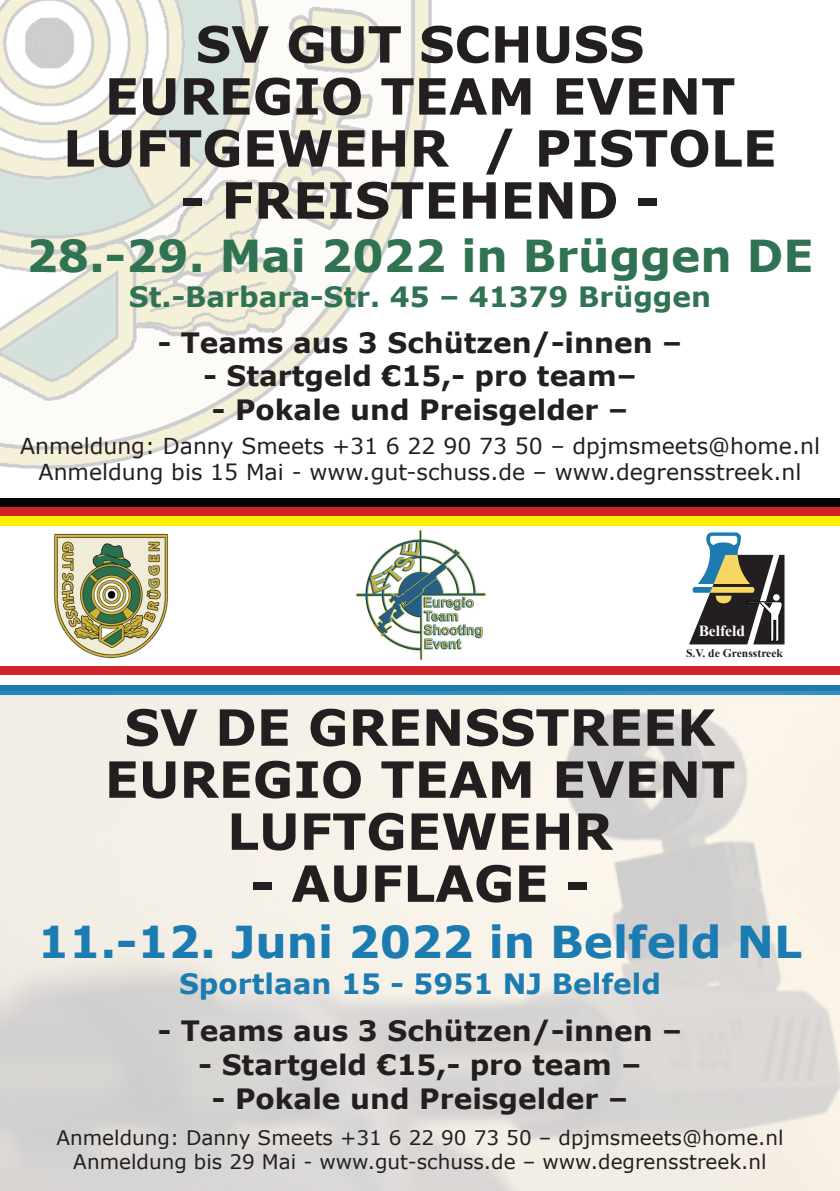
<style>
.page{position:relative;width:840px;height:1191px;background:#fff}
.page>*{position:absolute;margin:0;border:0;box-sizing:border-box;transform-origin:0 0}
.t1{font:700 50px "Verdana";color:#231f20}
.t2{font:700 44px "Verdana";color:#1c7cb1}
.t3{font:700 44px "Verdana";color:#307352}
.t4{font:700 28px "Verdana";color:#231f20}
.t5{font:700 28px "Verdana";color:#307352}
.t6{font:700 28px "Verdana";color:#1c7cb1}
.t7{font:22px "Verdana";color:#231f20}
.t8{font:20px "Verdana";color:#231f20}
.t9{font:700 15.4px "Times New Roman";color:#fff}
.t10{font:700 11.6px "Times New Roman";color:#231f20}
</style>
<div class="page">
<svg style="left:689px;top:532px;width:96px;height:112px"></svg>
<img style="left:54px;top:533px;width:115px;height:126px">
<img style="left:355px;top:529px;width:132px;height:132px">
<div style="left:0;top:498px;width:839px;height:9px;background:#000"></div>
<div style="left:0;top:507px;width:839px;height:9px;background:#d1232a"></div>
<div style="left:0;top:516px;width:839px;height:9px;background:#fff101"></div>
<div style="left:0;top:666px;width:839px;height:9px;background:#d1232a"></div>
<svg style="left:0;top:685px;width:839px;height:7px;background:#1e7eb3"></svg>
<img style="left:0;top:692px;width:839px;height:499px">
<img style="left:0;top:0;width:432px;height:470px">
<p class="t1" style="left:195px;top:9px;width:450px">SV GUT SCHUSS</p>
<p class="t1" style="left:105px;top:61px;width:631px">EUREGIO TEAM EVENT</p>
<p class="t1" style="left:63px;top:113px;width:715px">LUFTGEWEHR / PISTOLE</p>
<p class="t1" style="left:180px;top:165px;width:480px">- FREISTEHEND -</p>
<p class="t3" style="left:26px;top:225px;width:788px">28.-29. Mai 2022 in Brüggen DE</p>
<p class="t5" style="left:129px;top:277px;width:583px">St.-Barbara-Str. 45 – 41379 Brüggen</p>
<p class="t4" style="left:158px;top:323px;width:525px">- Teams aus 3 Schützen/-innen –</p>
<p class="t4" style="left:203px;top:356px;width:434px">- Startgeld €15,- pro team–</p>
<p class="t4" style="left:212px;top:390px;width:417px">- Pokale und Preisgelder –</p>
<p class="t7" style="left:20px;top:430px;width:801px">Anmeldung: Danny Smeets +31 6 22 90 73 50 – dpjmsmeets@home.nl</p>
<p class="t7" style="left:39px;top:457px;width:763px">Anmeldung bis 15 Mai - www.gut-schuss.de – www.degrensstreek.nl</p>
<p class="t9" style="left:698px;top:620px;width:48px">Belfeld</p>
<p class="t10" style="left:685px;top:645px;width:98px">S.V. de Grensstreek</p>
<p class="t1" style="left:124px;top:692px;width:592px">SV DE GRENSSTREEK</p>
<p class="t1" style="left:105px;top:744px;width:631px">EUREGIO TEAM EVENT</p>
<p class="t1" style="left:227px;top:796px;width:387px">LUFTGEWEHR</p>
<p class="t1" style="left:250px;top:848px;width:341px">- AUFLAGE -</p>
<p class="t2" style="left:38px;top:910px;width:765px">11.-12. Juni 2022 in Belfeld NL</p>
<p class="t6" style="left:179px;top:963px;width:483px">Sportlaan 15 - 5951 NJ Belfeld</p>
<p class="t4" style="left:158px;top:1011px;width:525px">- Teams aus 3 Schützen/-innen –</p>
<p class="t4" style="left:198px;top:1045px;width:444px">- Startgeld €15,- pro team –</p>
<p class="t4" style="left:212px;top:1078px;width:417px">- Pokale und Preisgelder –</p>
<p class="t8" style="left:56px;top:1124px;width:728px">Anmeldung: Danny Smeets +31 6 22 90 73 50 – dpjmsmeets@home.nl</p>
<p class="t8" style="left:73px;top:1148px;width:694px">Anmeldung bis 29 Mai - www.gut-schuss.de – www.degrensstreek.nl</p>
</div>
